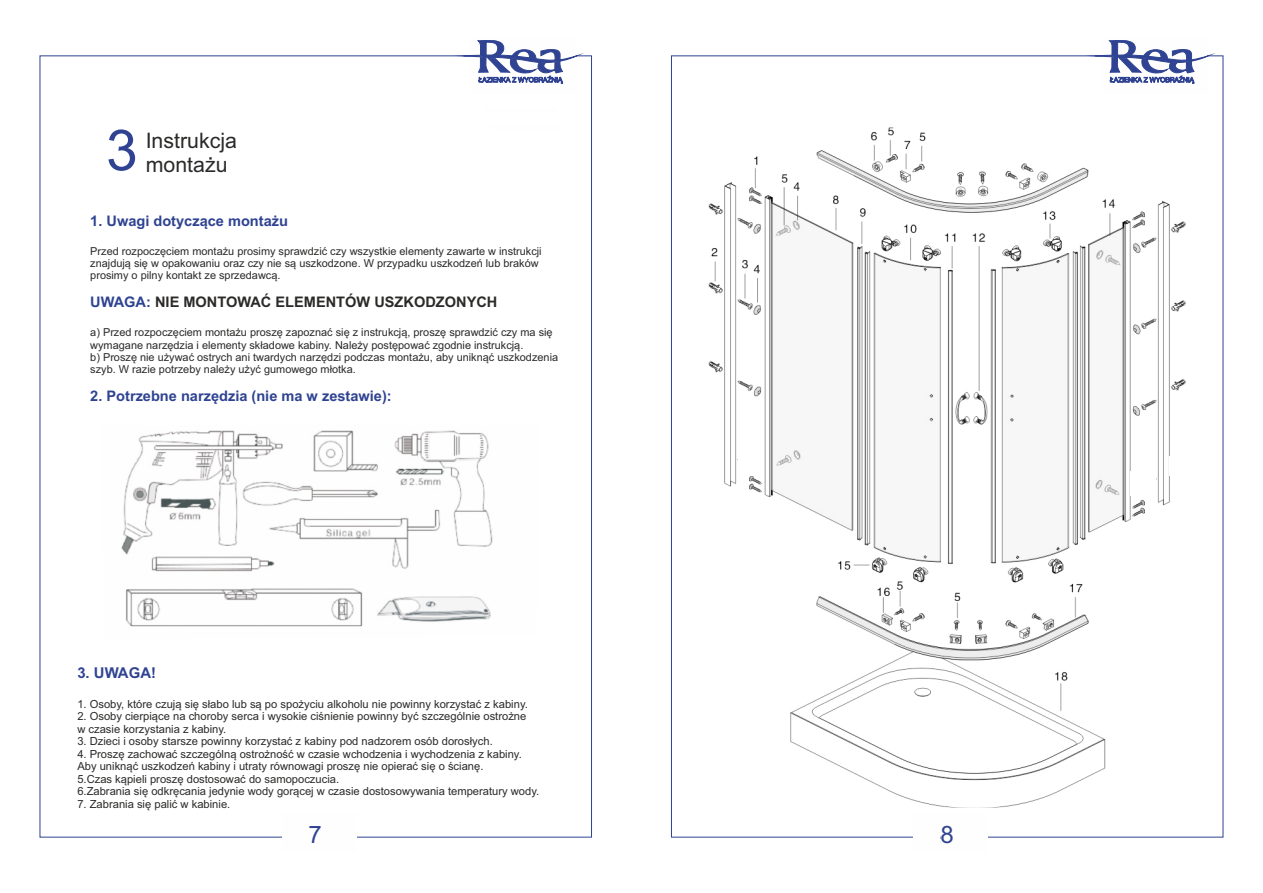
<style>
.page{position:relative;width:1263px;height:893px;background:#fff}
.page>*{position:absolute;margin:0;border:0;box-sizing:border-box;transform-origin:0 0}
.t1{font:56.7px "Arial";color:#2f4392}
.t2{font:24px "Arial";color:#2f4392}
.t3{font:21.3px "Arial";color:#2b2a29}
.t4{font:700 14.85px "Arial";color:#2f4392}
.t5{font:700 14.55px "Arial";color:#2f4392}
.t6{font:700 14.55px "Arial";color:#2b2a29}
.t7{font:11.25px/12.5px "Arial";color:#2b2a29}
.t8{font:10.95px/12.1px "Arial";color:#2b2a29}
.s1{color:#2f4392}
</style>
<div class="page">
<svg style="left:1082px;top:40px;width:138px;height:44px"></svg>
<svg style="left:450px;top:40px;width:138px;height:44px"></svg>
<img style="left:121px;top:430px;width:372px;height:197px">
<img style="left:709px;top:128px;width:476px;height:680px">
<div style="left:706px;top:437px;width:17px;height:19px;background:#fff"></div>
<div style="left:738px;top:452px;width:26px;height:24px;background:#fff"></div>
<div style="left:1169px;top:456px;width:17px;height:19px;background:#fff"></div>
<div style="left:1130px;top:471px;width:26px;height:25px;background:#fff"></div>
<h1 class="t1" style="left:106px;top:129px;width:33px">3</h1>
<h3 class="t3" style="left:146px;top:132px;width:93px">Instrukcja</h3>
<h3 class="t3" style="left:146px;top:156px;width:83px">montażu</h3>
<p class="t5" style="left:90px;top:215px;width:199px">1. Uwagi dotyczące montażu</p>
<p class="t8" style="left:90px;top:246px;width:453px">Przed rozpoczęciem montażu prosimy sprawdzić czy wszystkie elementy zawarte w instrukcji znajdują się w opakowaniu oraz czy nie są uszkodzone. W przypadku uszkodzeń lub braków prosimy o pilny kontakt ze sprzedawcą.</p>
<p class="t6" style="left:90px;top:296px;width:409px"><span class="s1">UWAGA:</span> NIE MONTOWAĆ ELEMENTÓW USZKODZONYCH</p>
<p class="t8" style="left:90px;top:327px;width:469px">a) Przed rozpoczęciem montażu proszę zapoznać się z instrukcją, proszę sprawdzić czy ma się wymagane narzędzia i elementy składowe kabiny. Należy postępować zgodnie instrukcją.<br>b) Proszę nie używać ostrych ani twardych narzędzi podczas montażu, aby uniknąć uszkodzenia szyb. W razie potrzeby należy użyć gumowego młotka.</p>
<p class="t5" style="left:90px;top:390px;width:303px">2. Potrzebne narzędzia (nie ma w zestawie):</p>
<h3 class="t4" style="left:77px;top:667px;width:80px">3. UWAGA!</h3>
<p class="t7" style="left:77px;top:698px;width:452px">1. Osoby, które czują się słabo lub są po spożyciu alkoholu nie powinny korzystać z kabiny.</p>
<p class="t7" style="left:77px;top:711px;width:451px">2. Osoby cierpiące na choroby serca i wysokie ciśnienie powinny być szczególnie ostrożne w czasie korzystania z kabiny.</p>
<p class="t7" style="left:77px;top:736px;width:417px">3. Dzieci i osoby starsze powinny korzystać z kabiny pod nadzorem osób dorosłych.</p>
<p class="t7" style="left:77px;top:748px;width:463px">4. Proszę zachować szczególną ostrożność w czasie wchodzenia i wychodzenia z kabiny.<br>Aby uniknąć uszkodzeń kabiny i utraty równowagi proszę nie opierać się o ścianę.<br>5.Czas kąpieli proszę dostosować do samopoczucia.<br>6.Zabrania się odkręcania jedynie wody gorącej w czasie dostosowywania temperatury wody.</p>
<p class="t7" style="left:77px;top:798px;width:154px">7. Zabrania się palić w kabinie.</p>
<h2 class="t2" style="left:308px;top:825px;width:15px">7</h2>
<h2 class="t2" style="left:940px;top:825px;width:15px">48</h2>
</div>
